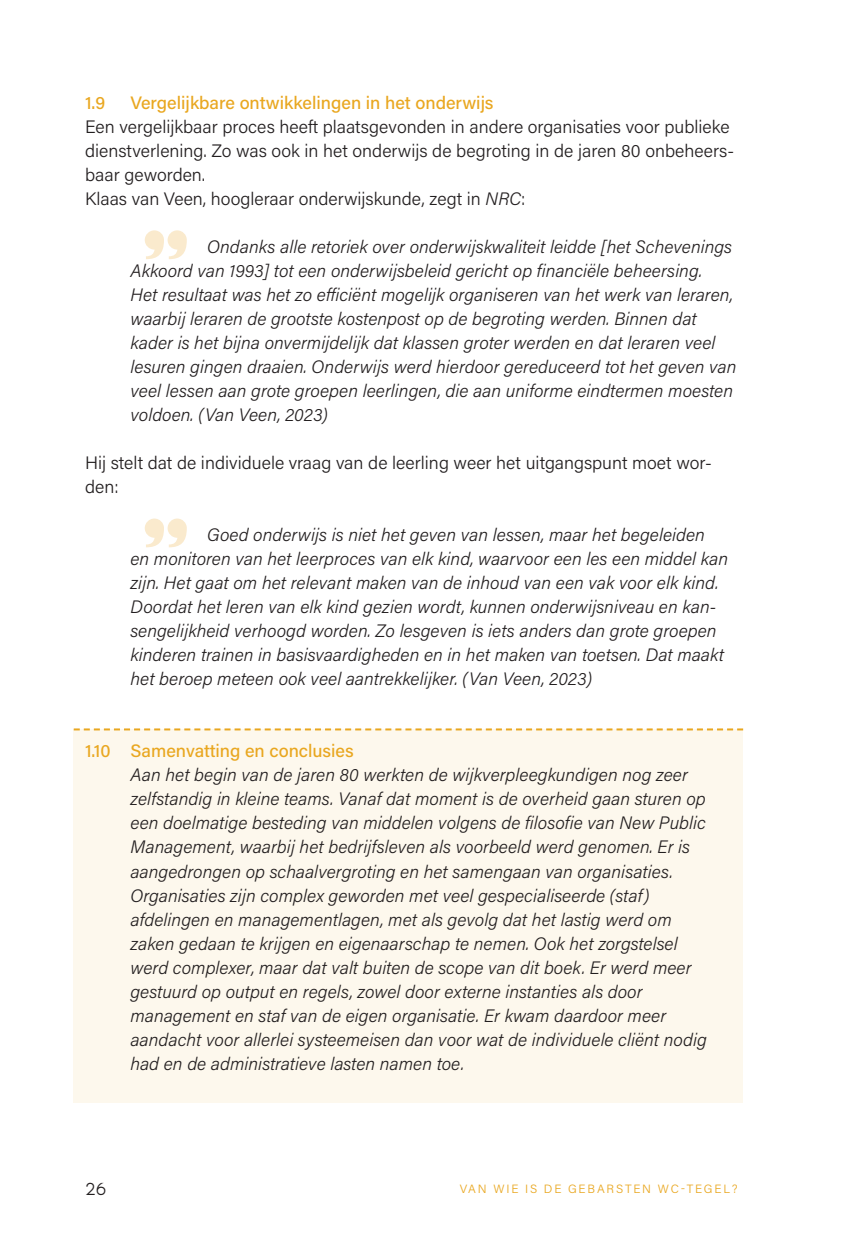
<style>
.page{position:relative;width:851px;height:1248px;background:#fff}
.page>*{position:absolute;margin:0;border:0;box-sizing:border-box;transform-origin:0 0}
.t1{font:120px "Agne";color:#faeacd}
.t2{font:italic 300 18px/24px "Acumin Pro";color:#231f20}
.t3{font:300 18px/24px "Acumin Pro";color:#231f20}
.t4{font:500 18px "Acumin Pro";color:#e9a720}
.t5{font:300 18px "Noir Pro";color:#231f20}
.t6{font:300 12px "Acumin Pro";letter-spacing:.15em;color:#e9a720}
.s1{font-style:italic}
</style>
<div class="page">
<div style="left:74px;top:729px;width:669px;height:373px;background:#fdf8ed"></div>
<svg style="left:74px;top:728px;width:669px;height:2px"></svg>
<p class="t4" style="left:85px;top:90px;width:22px">1.9</p>
<p class="t4" style="left:130px;top:90px;width:364px">Vergelijkbare ontwikkelingen in het onderwijs</p>
<p class="t3" style="left:85px;top:114px;width:650px">Een vergelijkbaar proces heeft plaatsgevonden in andere organisaties voor publieke dienstverlening. Zo was ook in het onderwijs de begroting in de jaren 80 onbeheers&shy;baar geworden.<br>Klaas van Veen, hoogleraar onderwijskunde, zegt in <span class="s1">NRC</span>:</p>
<h1 class="t1" style="left:130px;top:186px;width:73px">”</h1>
<p class="t2" style="left:130px;top:234px;width:607px;text-indent:77px">Ondanks alle retoriek over onderwijskwaliteit leidde [het Schevenings Akkoord van 1993] tot een onderwijsbeleid gericht op financiële beheersing.<br>Het resultaat was het zo efficiënt mogelijk organiseren van het werk van leraren, waarbij leraren de grootste kostenpost op de begroting werden. Binnen dat kader is het bijna onvermijdelijk dat klassen groter werden en dat leraren veel lesuren gingen draaien. Onderwijs werd hierdoor gereduceerd tot het geven van veel lessen aan grote groepen leerlingen, die aan uniforme eindtermen moesten voldoen. (Van Veen, 2023)</p>
<p class="t3" style="left:85px;top:450px;width:628px">Hij stelt dat de individuele vraag van de leerling weer het uitgangspunt moet wor&shy;den:</p>
<h1 class="t1" style="left:130px;top:474px;width:73px">”</h1>
<p class="t2" style="left:130px;top:522px;width:599px;text-indent:77px">Goed onderwijs is niet het geven van lessen, maar het begeleiden<br>en monitoren van het leerproces van elk kind, waarvoor een les een middel kan zijn. Het gaat om het relevant maken van de inhoud van een vak voor elk kind.<br>Doordat het leren van elk kind gezien wordt, kunnen onderwijsniveau en kan&shy;sengelijkheid verhoogd worden. Zo lesgeven is iets anders dan grote groepen kinderen trainen in basisvaardigheden en in het maken van toetsen. Dat maakt het beroep meteen ook veel aantrekkelijker. (Van Veen, 2023)</p>
<p class="t4" style="left:85px;top:738px;width:270px">1.10 Samenvatting en conclusies</p>
<p class="t2" style="left:130px;top:762px;width:578px">Aan het begin van de jaren 80 werkten de wijkverpleegkundigen nog zeer zelfstandig in kleine teams. Vanaf dat moment is de overheid gaan sturen op een doelmatige besteding van middelen volgens de filosofie van New Public Management, waarbij het bedrijfsleven als voorbeeld werd genomen. Er is aangedrongen op schaalvergroting en het samengaan van organisaties.<br>Organisaties zijn complex geworden met veel gespecialiseerde (staf) afdelingen en managementlagen, met als gevolg dat het lastig werd om zaken gedaan te krijgen en eigenaarschap te nemen. Ook het zorgstelsel werd complexer, maar dat valt buiten de scope van dit boek. Er werd meer gestuurd op output en regels, zowel door externe instanties als door management en staf van de eigen organisatie. Er kwam daardoor meer aandacht voor allerlei systeemeisen dan voor wat de individuele cliënt nodig had en de administratieve lasten namen toe.</p>
<p class="t5" style="left:85px;top:1175px;width:23px">26</p>
<p class="t6" style="left:459px;top:1179px;width:279px">VAN WIE IS DE GEBARSTEN WC-TEGEL?</p>
</div>
